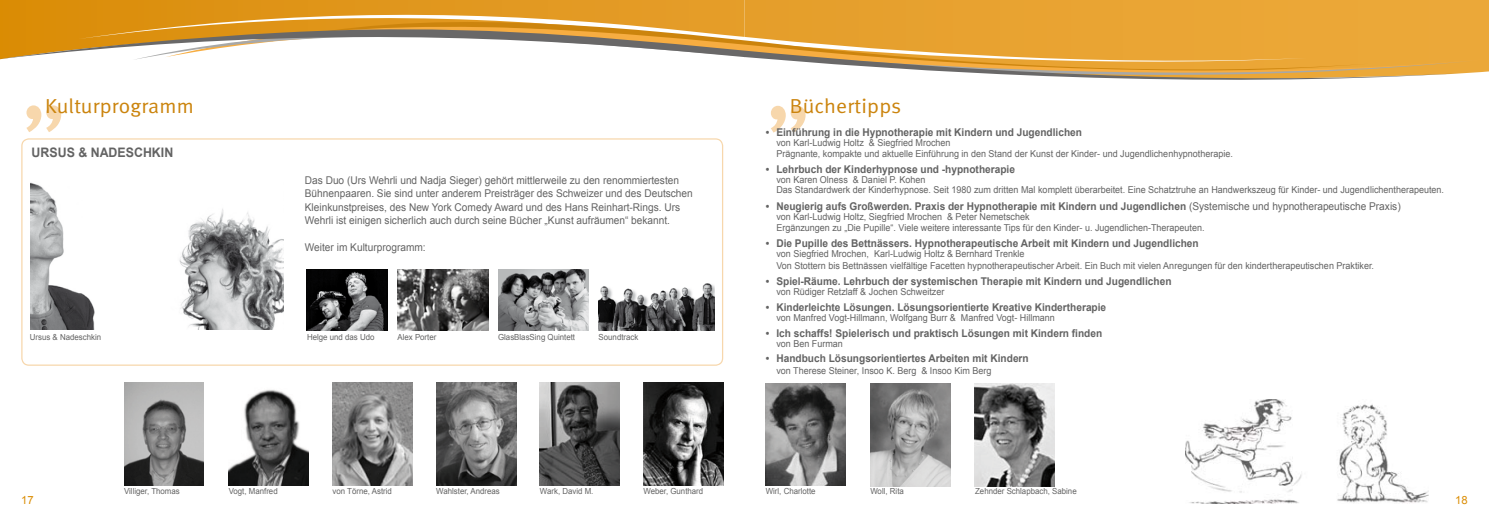
<style>
.page{position:relative;width:1489px;height:525px;background:#fff}
.page>*{position:absolute;margin:0;border:0;box-sizing:border-box;transform-origin:0 0}
.t1{font:100px "Meta Normal";color:#f7d7ac}
.t2{font:20.25px "Meta Normal";letter-spacing:.01em;color:#cb840d;scale:1.06 1}
.t3{font:700 13px "Arial";color:#636363;scale:.95 1}
.t4{font:11.25px "Arial";color:#db8d04}
.t5{font:700 10.75px "Arial";color:#636363;scale:.95 1}
.t6{font:10.75px/13.5px "Arial";color:#636363;scale:.95 1}
.t7{font:9.5px/11.2px "Arial";color:#636363;scale:.95 1}
.t8{font:8.38px "Arial";color:#636363;scale:.95 1}
.s1{font-weight:400}
</style>
<div class="page">
<img style="left:124px;top:382px;width:80px;height:103px">
<img style="left:229px;top:389px;width:79px;height:96px">
<img style="left:332px;top:382px;width:80px;height:103px">
<img style="left:436px;top:382px;width:80px;height:103px">
<img style="left:540px;top:382px;width:79px;height:103px">
<img style="left:643px;top:382px;width:80px;height:103px">
<img style="left:765px;top:383px;width:80px;height:102px">
<img style="left:870px;top:383px;width:80px;height:103px">
<img style="left:974px;top:383px;width:80px;height:103px">
<img style="left:1185px;top:399px;width:243px;height:104px">
<svg style="left:0;top:0;width:744px;height:24px;background:#de9315"></svg>
<svg style="left:78px;top:7px;width:87px;height:17px"></svg>
<svg style="left:165px;top:6px;width:579px;height:6px;background:#e1971e"></svg>
<svg style="left:132px;top:12px;width:612px;height:12px;background:#e5a741"></svg>
<svg style="left:0;top:24px;width:744px;height:36px"></svg>
<div style="left:744px;top:0;width:744px;height:6px;background:#e9a433"></div>
<svg style="left:744px;top:6px;width:744px;height:67px;background:#e9a434"></svg>
<svg style="left:744px;top:12px;width:730px;height:62px;background:#e8a433"></svg>
<svg style="left:744px;top:24px;width:714px;height:56px;background:#e4ae56"></svg>
<svg style="left:21px;top:138px;width:702px;height:227px"></svg>
<h2 class="t2" style="left:45px;top:94px;width:142px">Kulturprogramm</h2>
<h3 class="t3" style="left:32px;top:144px;width:151px">URSUS &amp; NADESCHKIN</h3>
<h1 class="t1" style="left:21px;top:25px;width:47px">„</h1>
<p class="t6" style="left:305px;top:173px;width:410px">Das Duo (Urs Wehrli und Nadja Sieger) gehört mittlerweile zu den renommiertesten Bühnenpaaren. Sie sind unter anderem Preisträger des Schweizer und des Deutschen Kleinkunstpreises, des New York Comedy Award und des Hans Reinhart-Rings. Urs Wehrli ist einigen sicherlich auch durch seine Bücher „Kunst aufräumen“ bekannt.</p>
<p class="t6" style="left:305px;top:241px;width:129px">Weiter im Kulturprogramm:</p>
<p class="t8" style="left:30px;top:331px;width:77px">Ursus &amp; Nadeschkin</p>
<p class="t8" style="left:307px;top:331px;width:72px">Helge und das Udo</p>
<p class="t8" style="left:397px;top:331px;width:42px">Alex Porter</p>
<p class="t8" style="left:498px;top:331px;width:83px">GlasBlasSing Quintett</p>
<p class="t8" style="left:598px;top:331px;width:43px">Soundtrack</p>
<h2 class="t2" style="left:789px;top:95px;width:107px">Büchertipps</h2>
<h1 class="t1" style="left:765px;top:26px;width:47px">„</h1>
<p class="t5" style="left:765px;top:125px;width:334px">• Einführung in die Hypnotherapie mit Kindern und Jugendlichen</p>
<p class="t7" style="left:776px;top:137px;width:482px">von Karl-Ludwig Holtz &amp; Siegfried Mrochen<br>Prägnante, kompakte und aktuelle Einführung in den Stand der Kunst der Kinder- und Jugendlichenhypnotherapie.</p>
<p class="t5" style="left:765px;top:162px;width:264px">• Lehrbuch der Kinderhypnose und -hypnotherapie</p>
<p class="t7" style="left:776px;top:175px;width:704px;line-height:10px">von Karen Olness &amp; Daniel P. Kohen<br>Das Standardwerk der Kinderhypnose. Seit 1980 zum dritten Mal komplett überarbeitet. Eine Schatztruhe an Handwerkszeug für Kinder- und Jugendlichentherapeuten.</p>
<p class="t5" style="left:765px;top:199px;width:669px">• Neugierig aufs Großwerden. Praxis der Hypnotherapie mit Kindern und Jugendlichen <span class="s1">(Systemische und hypnotherapeutische Praxis)</span></p>
<p class="t7" style="left:776px;top:211px;width:452px">von Karl-Ludwig Holtz, Siegfried Mrochen &amp; Peter Nemetschek<br>Ergänzungen zu „Die Pupille“. Viele weitere interessante Tips für den Kinder- u. Jugendlichen-Therapeuten.</p>
<p class="t5" style="left:765px;top:236px;width:457px">• Die Pupille des Bettnässers. Hypnotherapeutische Arbeit mit Kindern und Jugendlichen</p>
<p class="t7" style="left:776px;top:248px;width:630px">von Siegfried Mrochen, Karl-Ludwig Holtz &amp; Bernhard Trenkle<br>Von Stottern bis Bettnässen vielfältige Facetten hypnotherapeutischer Arbeit. Ein Buch mit vielen Anregungen für den kindertherapeutischen Praktiker.</p>
<p class="t5" style="left:765px;top:274px;width:428px">• Spiel-Räume. Lehrbuch der systemischen Therapie mit Kindern und Jugendlichen</p>
<p class="t7" style="left:776px;top:286px;width:178px">von Rüdiger Retzlaff &amp; Jochen Schweitzer</p>
<p class="t5" style="left:765px;top:300px;width:360px">• Kinderleichte Lösungen. Lösungsorientierte Kreative Kindertherapie</p>
<p class="t7" style="left:776px;top:312px;width:295px">von Manfred Vogt-Hillmann, Wolfgang Burr &amp; Manfred Vogt- Hillmann</p>
<p class="t5" style="left:765px;top:326px;width:356px">• Ich schaffs! Spielerisch und praktisch Lösungen mit Kindern finden</p>
<p class="t7" style="left:776px;top:338px;width:72px">von Ben Furman</p>
<p class="t5" style="left:765px;top:351px;width:278px">• Handbuch Lösungsorientiertes Arbeiten mit Kindern</p>
<p class="t7" style="left:776px;top:364px;width:228px">von Therese Steiner, Insoo K. Berg &amp; Insoo Kim Berg</p>
<p class="t8" style="left:124px;top:485px;width:60px">Villiger, Thomas</p>
<p class="t8" style="left:229px;top:485px;width:53px">Vogt, Manfred</p>
<p class="t8" style="left:332px;top:485px;width:64px">von Törne, Astrid</p>
<p class="t8" style="left:436px;top:485px;width:68px">Wahlster, Andreas</p>
<p class="t8" style="left:540px;top:485px;width:58px">Wark, David M.</p>
<p class="t8" style="left:643px;top:485px;width:64px">Weber, Gunthard</p>
<p class="t8" style="left:765px;top:485px;width:54px">Wirl, Charlotte</p>
<p class="t8" style="left:870px;top:485px;width:37px">Woll, Rita</p>
<p class="t8" style="left:975px;top:485px;width:108px">Zehnder Schlapbach, Sabine</p>
<p class="t4" style="left:21px;top:492px;width:14px">17</p>
<p class="t4" style="left:1454px;top:492px;width:14px">18</p>
</div>
